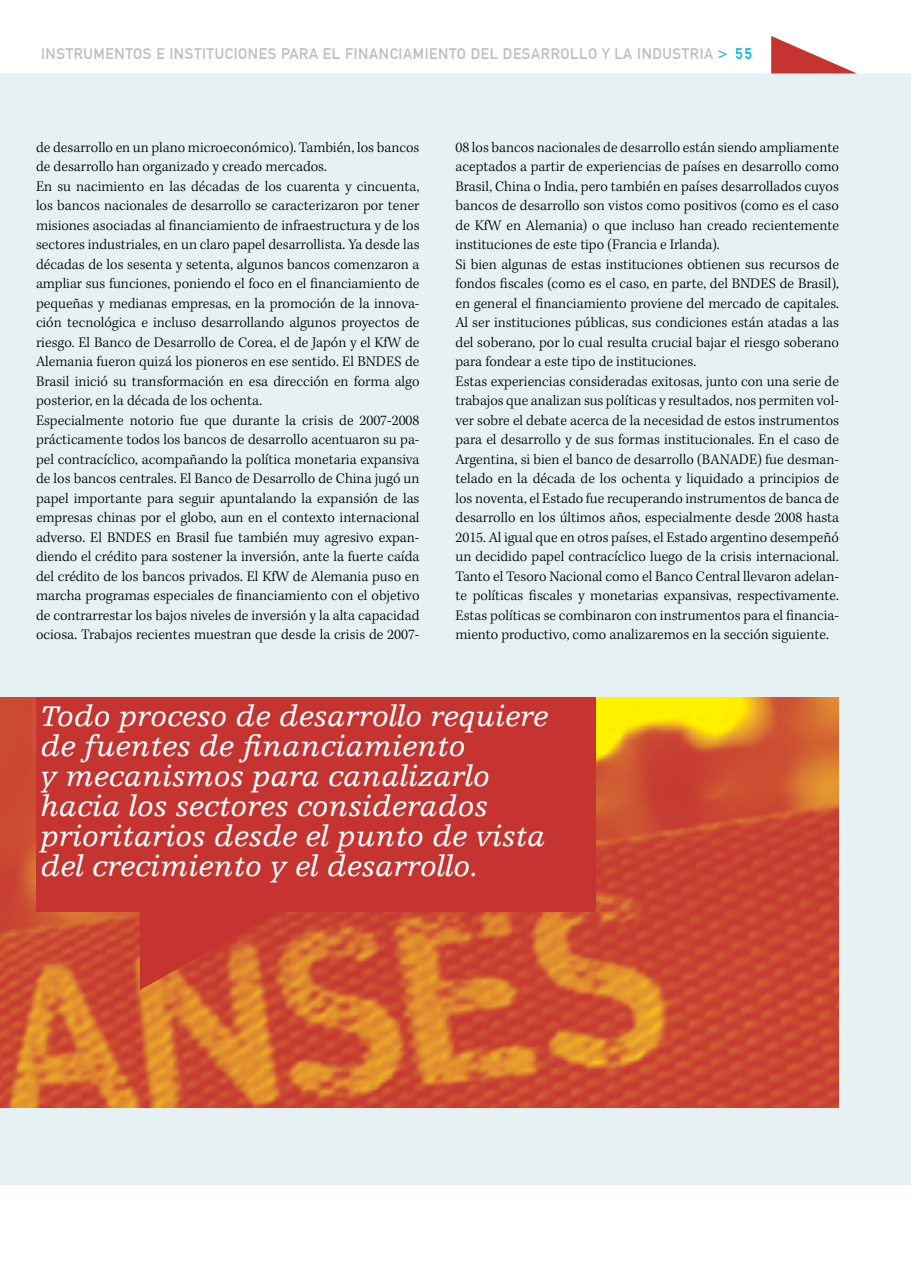
<style>
.page{position:relative;width:911px;height:1263px;background:#fff}
.page>*{position:absolute;margin:0;border:0;box-sizing:border-box;transform-origin:0 0}
.t1{font:italic 30px/30px "Egyptienne F";color:#fff}
.t2{font:300 15px/19.5px "Kepler Std";color:#000}
.t3{font:15px "DIN1451 Mittelschrift";letter-spacing:.04em;color:#bcbec0}
.s1{color:#00b3f0}
</style>
<div class="page">
<div style="left:0;top:73px;width:911px;height:1112px;background:#e6f1f3"></div>
<svg style="left:771px;top:36px;width:86px;height:38px"></svg>
<img style="left:0;top:698px;width:839px;height:409px">
<div style="left:36px;top:698px;width:559px;height:214px;background:#c53431"></div>
<svg style="left:140px;top:912px;width:140px;height:78px;background:#ca4631"></svg>
<p class="t3" style="left:41px;top:45px;width:712px">INSTRUMENTOS E INSTITUCIONES PARA EL FINANCIAMIENTO DEL DESARROLLO Y LA INDUSTRIA <span class="s1">&gt; 55</span></p>
<p class="t2" style="left:36px;top:138px;width:385px">de desarrollo en un plano microeconómico). También, los bancos de desarrollo han organizado y creado mercados.<br>En su nacimiento en las décadas de los cuarenta y cincuenta, los bancos nacionales de desarrollo se caracterizaron por tener misiones asociadas al financiamiento de infraestructura y de los sectores industriales, en un claro papel desarrollista. Ya desde las décadas de los sesenta y setenta, algunos bancos comenzaron a ampliar sus funciones, poniendo el foco en el financiamiento de pequeñas y medianas empresas, en la promoción de la innova&shy;ción tecnológica e incluso desarrollando algunos proyectos de riesgo. El Banco de Desarrollo de Corea, el de Japón y el KfW de Alemania fueron quizá los pioneros en ese sentido. El BNDES de Brasil inició su transformación en esa dirección en forma algo posterior, en la década de los ochenta.<br>Especialmente notorio fue que durante la crisis de 2007-2008 prácticamente todos los bancos de desarrollo acentuaron su pa&shy;pel contracíclico, acompañando la política monetaria expansiva de los bancos centrales. El Banco de Desarrollo de China jugó un papel importante para seguir apuntalando la expansión de las empresas chinas por el globo, aun en el contexto internacional adverso. El BNDES en Brasil fue también muy agresivo expan&shy;diendo el crédito para sostener la inversión, ante la fuerte caída del crédito de los bancos privados. El KfW de Alemania puso en marcha programas especiales de financiamiento con el objetivo de contrarrestar los bajos niveles de inversión y la alta capacidad ociosa. Trabajos recientes muestran que desde la crisis de 2007-</p>
<p class="t2" style="left:455px;top:138px;width:385px">08 los bancos nacionales de desarrollo están siendo ampliamente aceptados a partir de experiencias de países en desarrollo como Brasil, China o India, pero también en países desarrollados cuyos bancos de desarrollo son vistos como positivos (como es el caso de KfW en Alemania) o que incluso han creado recientemente instituciones de este tipo (Francia e Irlanda).<br>Si bien algunas de estas instituciones obtienen sus recursos de fondos fiscales (como es el caso, en parte, del BNDES de Brasil), en general el financiamiento proviene del mercado de capitales.<br>Al ser instituciones públicas, sus condiciones están atadas a las del soberano, por lo cual resulta crucial bajar el riesgo soberano para fondear a este tipo de instituciones.<br>Estas experiencias consideradas exitosas, junto con una serie de trabajos que analizan sus políticas y resultados, nos permiten vol&shy;ver sobre el debate acerca de la necesidad de estos instrumentos para el desarrollo y de sus formas institucionales. En el caso de Argentina, si bien el banco de desarrollo (BANADE) fue desman&shy;telado en la década de los ochenta y liquidado a principios de los noventa, el Estado fue recuperando instrumentos de banca de desarrollo en los últimos años, especialmente desde 2008 hasta 2015. Al igual que en otros países, el Estado argentino desempeñó un decidido papel contracíclico luego de la crisis internacional.<br>Tanto el Tesoro Nacional como el Banco Central llevaron adelan&shy;te políticas fiscales y monetarias expansivas, respectivamente.<br>Estas políticas se combinaron con instrumentos para el financia&shy;miento productivo, como analizaremos en la sección siguiente.</p>
<h1 class="t1" style="left:40px;top:702px;width:509px">Todo proceso de desarrollo requiere de fuentes de financiamiento<br>y mecanismos para canalizarlo hacia los sectores considerados prioritarios desde el punto de vista del crecimiento y el desarrollo.</h1>
</div>
